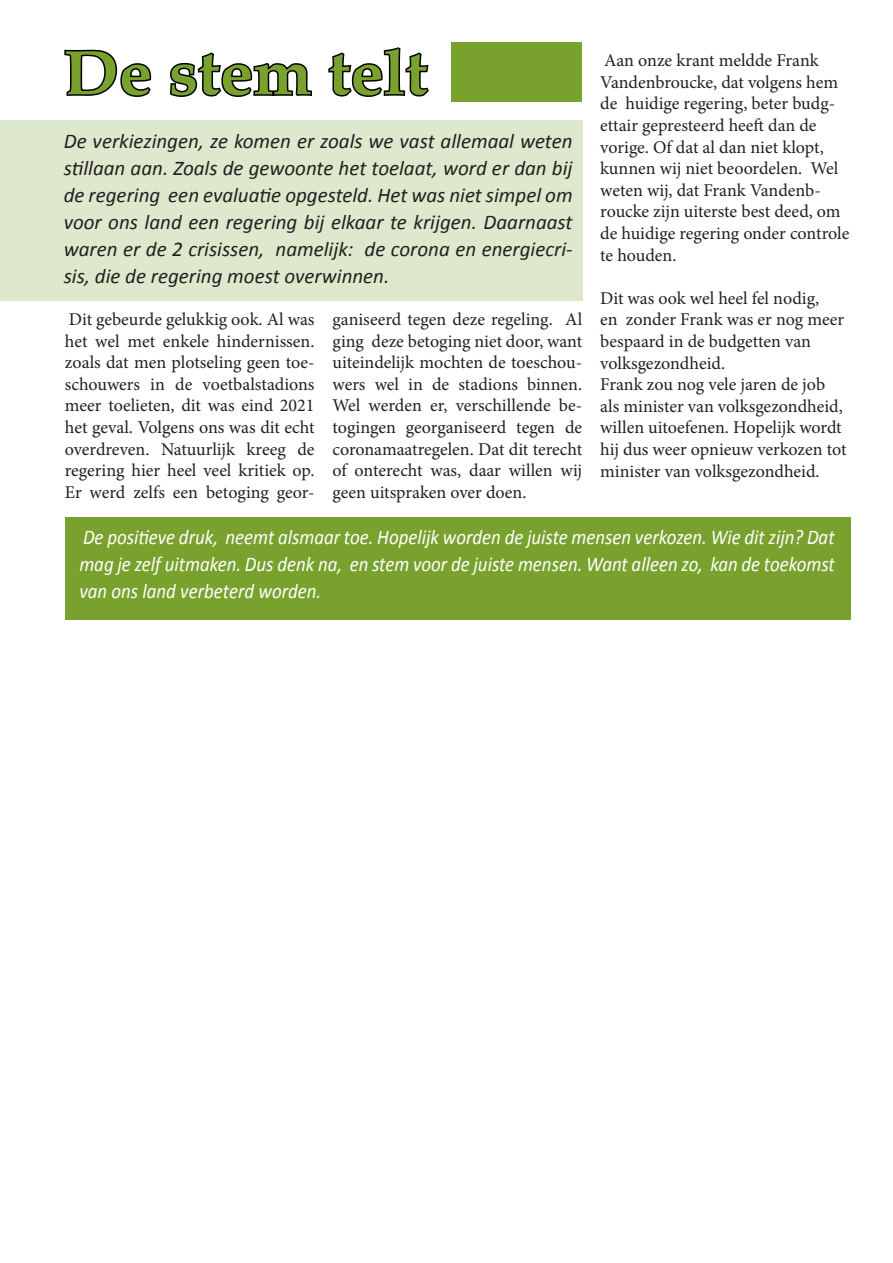
<style>
.page{position:relative;width:893px;height:1263px;background:#fff}
.page>*{position:absolute;margin:0;border:0;box-sizing:border-box;transform-origin:0 0}
.t1{font:700 63px "Palatino";color:#78a22d;scale:1.05 1}
.t2{font:italic 21px/27px "Calibri";color:#231f20;text-align:justify}
.t3{font:italic 21px/27px "Calibri";color:#fff;text-align:justify;scale:.9 1}
.t4{font:18px/21.6px "Minion Pro";color:#231f20;text-align:justify}
</style>
<div class="page">
<svg style="left:64px;top:49px;width:88px;height:48px"></svg>
<svg style="left:169px;top:52px;width:143px;height:45px"></svg>
<svg style="left:328px;top:47px;width:101px;height:50px"></svg>
<div style="left:0;top:120px;width:582px;height:180px;background:#dee8cc"></div>
<div style="left:451px;top:43px;width:131px;height:59px;background:#78a22d"></div>
<div style="left:65px;top:517px;width:785px;height:102px;background:#78a22d"></div>
<h1 class="t1" style="left:64px;top:19px;width:348px">De stem telt</h1>
<p class="t2" style="left:64px;top:126px;width:510px">De verkiezingen, ze komen er zoals we vast allemaal weten stillaan aan. Zoals de gewoonte het toelaat, word er dan bij de regering een evaluatie opgesteld. Het was niet simpel om voor ons land een regering bij elkaar te krijgen. Daarnaast waren er de 2 crisissen, namelijk: de corona en energiecri&shy;sis, die de regering moest overwinnen.</p>
<p class="t4" style="left:65px;top:308px;width:251px">Dit gebeurde gelukkig ook. Al was het wel met enkele hindernissen. zoals dat men plotseling geen toe&shy;schouwers in de voetbalstadions meer toelieten, dit was eind 2021 het geval. Volgens ons was dit echt overdreven. Natuurlijk kreeg de regering hier heel veel kritiek op.<br>Er werd zelfs een betoging geor-</p>
<p class="t4" style="left:333px;top:308px;width:251px">ganiseerd tegen deze regeling. Al ging deze betoging niet door, want uiteindelijk mochten de toeschou&shy;wers wel in de stadions binnen.<br>Wel werden er, verschillende be&shy;togingen georganiseerd tegen de coronamaatregelen. Dat dit terecht of onterecht was, daar willen wij geen uitspraken over doen.</p>
<p class="t4" style="left:600px;top:50px;width:251px;text-align:left">Aan onze krant meldde Frank<br>Vandenbroucke, dat volgens hem de huidige regering, beter budg&shy;ettair gepresteerd heeft dan de vorige. Of dat al dan niet klopt, kunnen wij niet beoordelen. Wel weten wij, dat Frank Vandenb&shy;roucke zijn uiterste best deed, om de huidige regering onder controle te houden.</p>
<p class="t4" style="left:600px;top:287px;width:248px;text-align:left">Dit was ook wel heel fel nodig,<br>en zonder Frank was er nog meer bespaard in de budgetten van volksgezondheid.<br>Frank zou nog vele jaren de job als minister van volksgezondheid, willen uitoefenen. Hopelijk wordt hij dus weer opnieuw verkozen tot minister van volksgezondheid.</p>
<p class="t3" style="left:79px;top:523px;width:841px">De positieve druk, neemt alsmaar toe. Hopelijk worden de juiste mensen verkozen. Wie dit zijn? Dat mag je zelf uitmaken. Dus denk na, en stem voor de juiste mensen. Want alleen zo, kan de toekomst van ons land verbeterd worden.</p>
</div>
